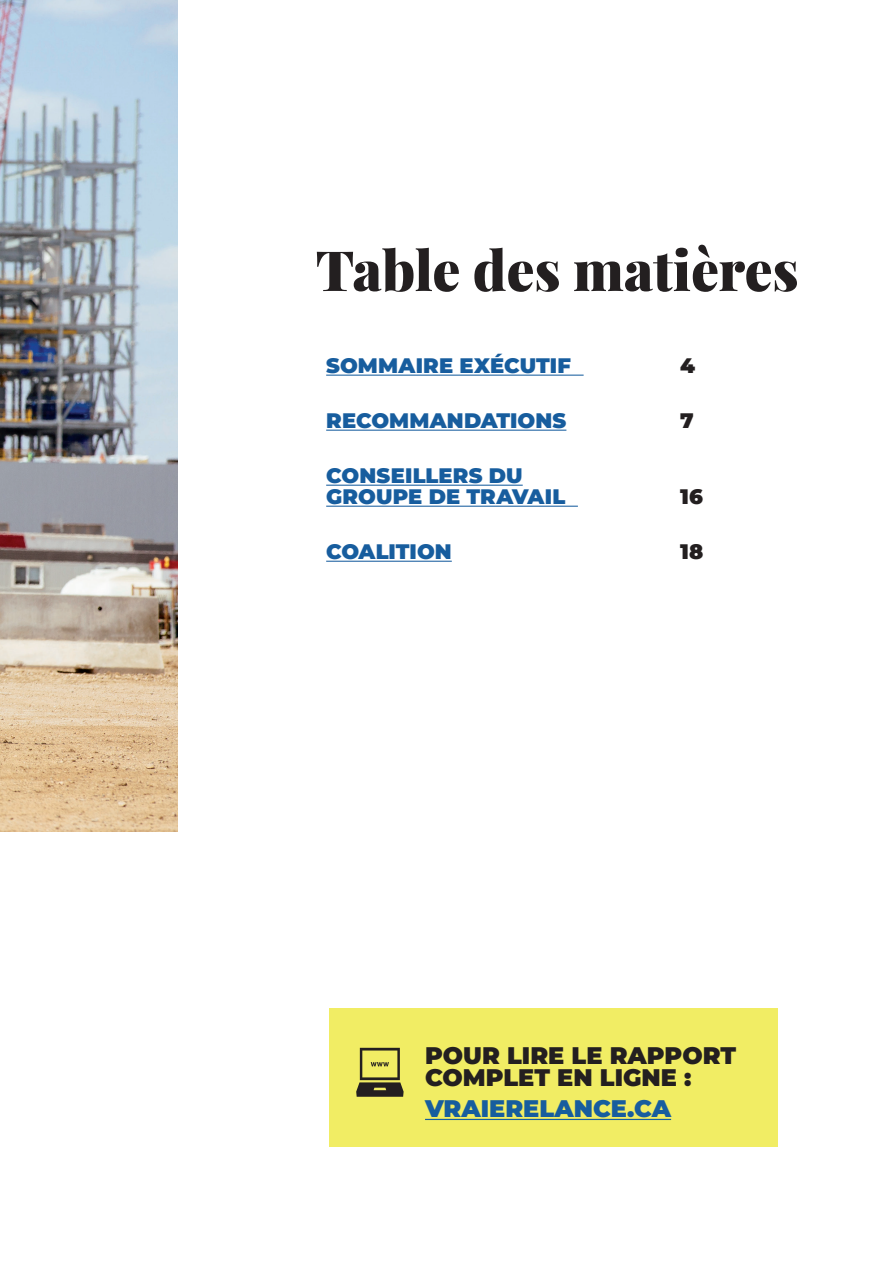
<style>
.page{position:relative;width:893px;height:1263px;background:#fff}
.page>*{position:absolute;margin:0;border:0;box-sizing:border-box;transform-origin:0 0}
.t1{font:900 55.5px "Playfair Display";color:#231f20}
.t2{font:900 24px/22.5px "Montserrat";color:#231f20}
.t3{font:900 24px "Montserrat";color:#175d9e}
.t4{font:900 21px/21px "Montserrat";letter-spacing:.005em;color:#175d9e}
.t5{font:900 21px "Montserrat";color:#231f20}
</style>
<div class="page">
<div style="left:329px;top:1008px;width:449px;height:138px;background:#f1ed64"></div>
<hr style="left:425px;top:1119px;width:246px;height:1px;background:#175d9e">
<svg style="left:356px;top:1048px;width:48px;height:49px"></svg>
<img style="left:0;top:0;width:178px;height:831px">
<hr style="left:326px;top:375px;width:258px;height:1px;background:#175d9e">
<hr style="left:326px;top:430px;width:240px;height:1px;background:#175d9e">
<hr style="left:326px;top:485px;width:197px;height:1px;background:#175d9e">
<hr style="left:326px;top:506px;width:252px;height:1px;background:#175d9e">
<hr style="left:326px;top:561px;width:126px;height:1px;background:#175d9e">
<h1 class="t1" style="left:316px;top:226px;width:485px">Table des matières</h1>
<p class="t4" style="left:326px;top:354px;width:246px">SOMMAIRE EXÉCUTIF</p>
<p class="t5" style="left:680px;top:350px;width:16px">4</p>
<p class="t4" style="left:326px;top:409px;width:242px">RECOMMANDATIONS</p>
<p class="t5" style="left:680px;top:405px;width:15px">7</p>
<p class="t4" style="left:326px;top:464px;width:241px">CONSEILLERS DU<br>GROUPE DE TRAVAIL</p>
<p class="t5" style="left:680px;top:481px;width:24px">16</p>
<p class="t4" style="left:326px;top:540px;width:127px">COALITION</p>
<p class="t5" style="left:680px;top:536px;width:25px">18</p>
<p class="t2" style="left:425px;top:1042px;width:313px">POUR LIRE LE RAPPORT<br>COMPLET EN LIGNE :</p>
<p class="t3" style="left:425px;top:1090px;width:248px">VRAIERELANCE.CA</p>
</div>
